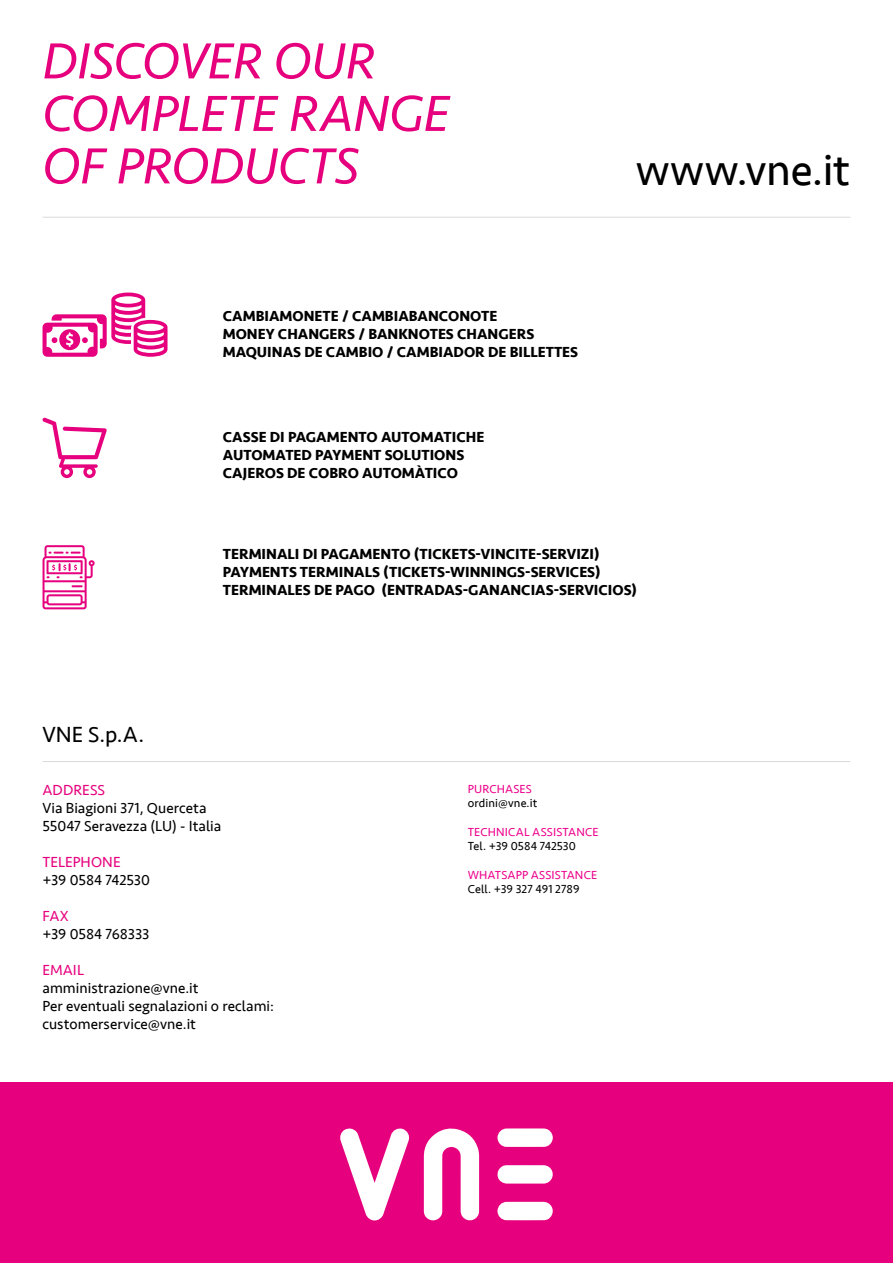
<style>
.page{position:relative;width:893px;height:1263px;background:#fff}
.page>*{position:absolute;margin:0;border:0;box-sizing:border-box;transform-origin:0 0}
.t1{font:italic 52.5px/52.5px "Seravek";letter-spacing:-.01em;color:#e6007d}
.t2{font:45px "Seravek";letter-spacing:-.01em;color:#000}
.t3{font:22.5px "Seravek";color:#000}
.t4{font:700 15px/18px "Seravek";color:#000}
.t5{font:15px/18px "Seravek";color:#000}
.t6{font:15px "Seravek";letter-spacing:.005em;color:#e6007d}
.t7{font:12px "Seravek";letter-spacing:.01em;color:#000}
.t8{font:12px "Seravek";letter-spacing:.015em;color:#ed008c}
</style>
<div class="page">
<hr style="left:43px;top:761px;width:807px;height:1px;background:#dadada">
<hr style="left:43px;top:217px;width:807px;height:1px;background:#dadada">
<svg style="left:43px;top:293px;width:125px;height:64px"></svg>
<svg style="left:43px;top:545px;width:52px;height:64px"></svg>
<svg style="left:42px;top:417px;width:65px;height:61px"></svg>
<div style="left:0;top:1082px;width:893px;height:181px;background:#e6007d"></div>
<svg style="left:424px;top:1128px;width:55px;height:93px"></svg>
<svg style="left:340px;top:1128px;width:70px;height:92px"></svg>
<svg style="left:497px;top:1165px;width:56px;height:18px"></svg>
<svg style="left:497px;top:1128px;width:56px;height:19px"></svg>
<svg style="left:497px;top:1202px;width:56px;height:18px"></svg>
<h1 class="t1" style="left:43px;top:34px;width:409px">DISCOVER OUR<br>COMPLETE RANGE<br>OF PRODUCTS</h1>
<p class="t4" style="left:223px;top:306px;width:357px">CAMBIAMONETE / CAMBIABANCONOTE<br>MONEY CHANGERS / BANKNOTES CHANGERS<br>MAQUINAS DE CAMBIO / CAMBIADOR DE BILLETTES</p>
<p class="t4" style="left:223px;top:428px;width:263px">CASSE DI PAGAMENTO AUTOMATICHE<br>AUTOMATED PAYMENT SOLUTIONS<br>CAJEROS DE COBRO AUTOMÀTICO</p>
<h2 class="t2" style="left:636px;top:135px;width:216px">www.vne.it</h2>
<h3 class="t3" style="left:43px;top:717px;width:103px">VNE S.p.A.</h3>
<p class="t4" style="left:223px;top:545px;width:416px">TERMINALI DI PAGAMENTO (TICKETS-VINCITE-SERVIZI)<br>PAYMENTS TERMINALS (TICKETS-WINNINGS-SERVICES)<br>TERMINALES DE PAGO (ENTRADAS-GANANCIAS-SERVICIOS)</p>
<p class="t6" style="left:43px;top:779px;width:64px">ADDRESS</p>
<p class="t5" style="left:43px;top:799px;width:180px">Via Biagioni 371, Querceta<br>55047 Seravezza (LU) - Italia</p>
<p class="t6" style="left:43px;top:851px;width:80px">TELEPHONE</p>
<p class="t5" style="left:43px;top:871px;width:109px">+39 0584 742530</p>
<p class="t6" style="left:43px;top:905px;width:28px">FAX</p>
<p class="t5" style="left:43px;top:925px;width:108px">+39 0584 768333</p>
<p class="t6" style="left:43px;top:959px;width:43px">EMAIL</p>
<p class="t5" style="left:43px;top:979px;width:233px">amministrazione@vne.it<br>Per eventuali segnalazioni o reclami: customerservice@vne.it</p>
<p class="t8" style="left:468px;top:779px;width:66px">PURCHASES</p>
<p class="t7" style="left:468px;top:794px;width:71px">ordini@vne.it</p>
<p class="t8" style="left:468px;top:822px;width:132px">TECHNICAL ASSISTANCE</p>
<p class="t7" style="left:468px;top:837px;width:110px">Tel. +39 0584 742530</p>
<p class="t8" style="left:468px;top:866px;width:131px">WHATSAPP ASSISTANCE</p>
<p class="t7" style="left:468px;top:880px;width:113px">Cell. +39 327 491 2789</p>
</div>
